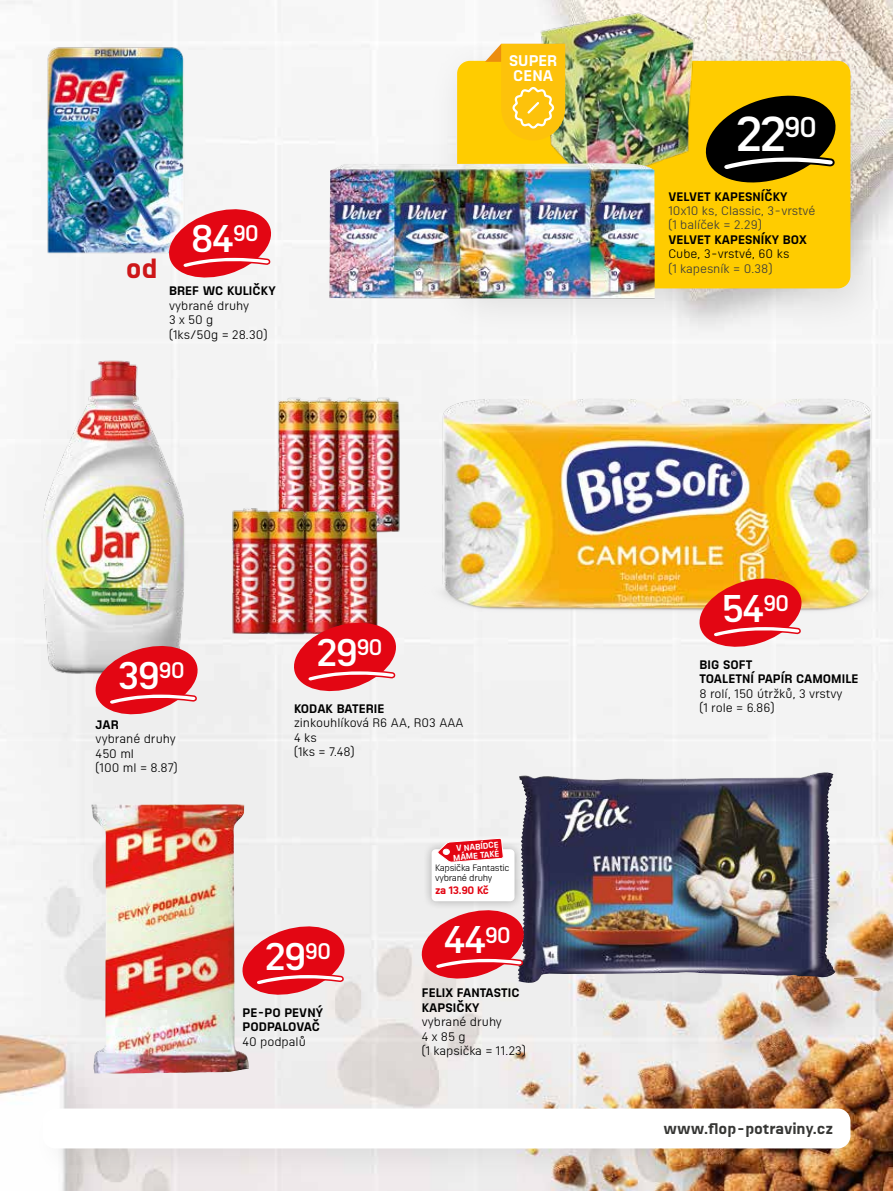
<style>
.page{position:relative;width:893px;height:1191px;background:#fff}
.page>*{position:absolute;margin:0;border:0;box-sizing:border-box;transform-origin:0 0}
.t1{font:600 47.7px "Sizmo Pro";color:#fff}
.t2{font:600 37.5px "Sizmo Pro";letter-spacing:-.05em;color:#fff}
.t3{font:700 27px "Sizmo Pro";color:#cd1719}
.t4{font:700 15px "Sizmo Pro";letter-spacing:-.01em;color:#373735}
.t5{font:700 15px/15px "Sizmo Pro";letter-spacing:.005em;color:#fff}
.t6{font:12px/14.4px "Sizmo Pro";color:#000}
.t7{font:700 12px/14.4px "Sizmo Pro";letter-spacing:.005em;color:#000}
.t8{font:12px/14.4px "Sizmo Pro";color:#3c3c3b}
.t9{font:700 10.5px "Sizmo Pro";letter-spacing:-.025em;color:#e30613}
.t10{font:9px/10.8px "Sizmo Pro";letter-spacing:-.025em;color:#000}
.t11{font:700 8.25px/9px "Sizmo Pro";color:#fff;text-align:center}
</style>
<div class="page">
<img style="left:0;top:0;width:893px;height:1191px">
<div style="left:426px;top:34px;width:467px;height:302px;background:#000;opacity:.12"></div>
<div style="left:457px;top:61px;width:393px;height:227px;background:#fc0;border-radius:13px"></div>
<div style="left:32px;top:1097px;width:853px;height:86px;background:#000;opacity:.06"></div>
<div style="left:43px;top:1108px;width:807px;height:40px;background:#fff;border-radius:13px"></div>
<svg style="left:705px;top:95px;width:131px;height:88px"></svg>
<img style="left:32px;top:43px;width:163px;height:215px">
<svg style="left:165px;top:204px;width:110px;height:78px"></svg>
<img style="left:29px;top:357px;width:169px;height:319px">
<svg style="left:91px;top:641px;width:111px;height:78px;background:#e3626a"></svg>
<img style="left:525px;top:9px;width:174px;height:155px">
<img style="left:329px;top:163px;width:326px;height:136px">
<svg style="left:485px;top:44px;width:80px;height:96px"></svg>
<img style="left:519px;top:772px;width:304px;height:168px">
<div style="left:423px;top:840px;width:101px;height:70px;background:#000;opacity:.3"></div>
<div style="left:432px;top:849px;width:82px;height:52px;background:#fff;border-radius:4px"></div>
<svg style="left:436px;top:838px;width:68px;height:24px"></svg>
<img style="left:422px;top:398px;width:471px;height:219px">
<svg style="left:695px;top:573px;width:111px;height:78px"></svg>
<img style="left:269px;top:389px;width:147px;height:160px">
<img style="left:226px;top:501px;width:165px;height:146px">
<svg style="left:290px;top:618px;width:110px;height:78px"></svg>
<img style="left:91px;top:804px;width:158px;height:269px">
<svg style="left:238px;top:921px;width:111px;height:78px;background:#e7666e"></svg>
<svg style="left:418px;top:905px;width:110px;height:78px;background:#de5c65"></svg>
<h3 class="t3" style="left:126px;top:245px;width:33px">od</h3>
<h2 class="t2" style="left:191px;top:207px;width:70px">84<sup>90</sup></h2>
<p class="t7" style="left:169px;top:282px;width:108px">BREF WC KULIČKY</p>
<p class="t6" style="left:169px;top:297px;width:100px">vybrané druhy<br>3 x 50 g<br>(1ks/50g = 28.30)</p>
<p class="t5" style="left:509px;top:51px;width:50px">SUPER<br>CENA</p>
<h2 class="t2" style="left:118px;top:644px;width:68px">39<sup>90</sup></h2>
<p class="t7" style="left:96px;top:715px;width:25px">JAR</p>
<p class="t6" style="left:96px;top:730px;width:84px">vybrané druhy<br>450 ml<br>(100 ml = 8.87)</p>
<h2 class="t2" style="left:317px;top:621px;width:67px">29<sup>90</sup></h2>
<p class="t7" style="left:294px;top:700px;width:92px">KODAK BATERIE</p>
<p class="t6" style="left:294px;top:715px;width:171px">zinkouhlíková R6 AA, R03 AAA<br>4 ks<br>(1ks = 7.48)</p>
<p class="t11" style="left:452px;top:843px;width:48px;rotate:-5deg">V NABÍDCE<br>MÁME TAKÉ</p>
<p class="t10" style="left:435px;top:861px;width:76px">Kapsička Fantastic vybrané druhy</p>
<p class="t9" style="left:435px;top:881px;width:55px">za 13.90 Kč</p>
<h2 class="t2" style="left:265px;top:924px;width:67px">29<sup>90</sup></h2>
<p class="t7" style="left:243px;top:1003px;width:82px">PE-PO PEVNÝ<br>PODPALOVAČ</p>
<p class="t6" style="left:242px;top:1033px;width:65px">40 podpalů</p>
<h2 class="t2" style="left:444px;top:908px;width:69px">44<sup>90</sup></h2>
<p class="t7" style="left:422px;top:984px;width:99px">FELIX FANTASTIC<br>KAPSIČKY</p>
<p class="t6" style="left:422px;top:1013px;width:106px">vybrané druhy<br>4 x 85 g<br>(1 kapsička = 11.23)</p>
<h1 class="t1" style="left:736px;top:93px;width:83px">22<sup>90</sup></h1>
<p class="t7" style="left:668px;top:187px;width:121px">VELVET KAPESNÍČKY</p>
<p class="t8" style="left:668px;top:202px;width:149px">10x10 ks, Classic, 3-vrstvé (1 balíček = 2.29)</p>
<p class="t7" style="left:668px;top:231px;width:140px">VELVET KAPESNÍKY BOX</p>
<p class="t6" style="left:668px;top:245px;width:122px">Cube, 3-vrstvé, 60 ks</p>
<p class="t8" style="left:668px;top:260px;width:106px">(1 kapesník = 0.38)</p>
<h2 class="t2" style="left:721px;top:577px;width:70px">54<sup>90</sup></h2>
<p class="t7" style="left:699px;top:655px;width:160px">BIG SOFT<br>TOALETNÍ PAPÍR CAMOMILE</p>
<p class="t6" style="left:699px;top:685px;width:145px">8 rolí, 150 útržků, 3 vrstvy (1 role = 6.86)</p>
<p class="t4" style="left:663px;top:1115px;width:171px">www.flop-potraviny.cz</p>
</div>
